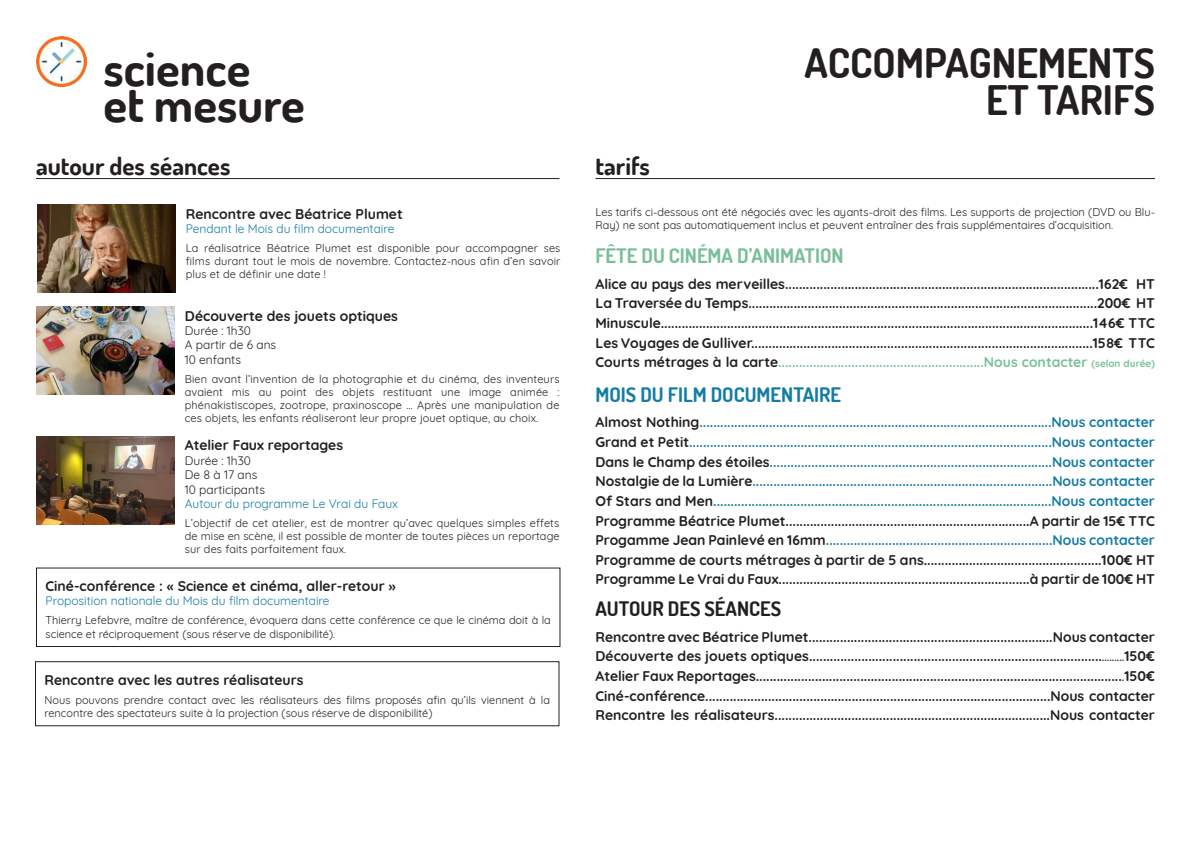
<style>
.page{position:relative;width:1191px;height:842px;background:#fff}
.page>*{position:absolute;margin:0;border:0;box-sizing:border-box;transform-origin:0 0}
.t1{font:700 49px/36px "Dosis";color:#231f20}
.t2{font:700 40.7px/36.9px "Dosis";color:#231f20;text-align:right}
.t3{font:700 25px "Dosis";color:#231f20}
.t4{font:700 20px "Dosis";color:#7abf99}
.t5{font:700 20px "Dosis";color:#157ca4}
.t6{font:700 20px "Dosis";color:#231f20}
.t7{font:700 14px/19.6px "Quicksand";color:#231f20;text-align:justify}
.t8{font:700 14px/19.6px "Quicksand";color:#157ca4;text-align:justify}
.t9{font:12px "Quicksand";color:#157ca4}
.t10{font:12px/14.4px "Quicksand";color:#231f20}
.t11{font:11px/13.2px "Quicksand";color:#231f20}
.s1{color:#7abf99}
.s2{font-size:10px;color:#7abf99}
.s3{color:#231f20}
.s4{font-size:10px}
</style>
<div class="page">
<img style="left:36px;top:36px;width:50px;height:50px">
<hr style="left:36px;top:178px;width:523px;height:1px;background:#231f20">
<hr style="left:595px;top:178px;width:560px;height:1px;background:#231f20">
<img style="left:36px;top:307px;width:138px;height:87px">
<div style="left:35px;top:661px;width:524px;height:65px;border:1px solid #231f20"></div>
<img style="left:36px;top:436px;width:138px;height:88px">
<div style="left:36px;top:567px;width:524px;height:80px;border:1px solid #231f20"></div>
<img style="left:37px;top:205px;width:138px;height:87px">
<h1 class="t1" style="left:103px;top:49px;width:203px">science<br>et mesure</h1>
<h2 class="t2" style="left:804px;top:44px;width:352px">ACCOMPAGNEMENTS<br>ET TARIFS</h2>
<h3 class="t3" style="left:36px;top:150px;width:196px">autour des séances</h3>
<h3 class="t3" style="left:595px;top:150px;width:56px">tarifs</h3>
<p class="t7" style="left:186px;top:203px;width:218px">Rencontre avec Béatrice Plumet</p>
<p class="t9" style="left:186px;top:219px;width:210px">Pendant le Mois du film documentaire</p>
<p class="t11" style="left:186px;top:240px;width:376px;text-align:justify">La réalisatrice Béatrice Plumet est disponible pour accompagner ses films durant tout le mois de novembre. Contactez-nous afin d’en savoir plus et de définir une date !</p>
<p class="t7" style="left:185px;top:305px;width:215px">Découverte des jouets optiques</p>
<p class="t10" style="left:185px;top:322px;width:93px">Durée : 1h30<br>A partir de 6 ans<br>10 enfants</p>
<p class="t11" style="left:185px;top:371px;width:376px;text-align:justify">Bien avant l’invention de la photographie et du cinéma, des inventeurs avaient mis au point des objets restituant une image animée : phénakistiscopes, zootrope, praxinoscope … Après une manipulation de ces objets, les enfants réaliseront leur propre jouet optique, au choix.</p>
<p class="t7" style="left:185px;top:434px;width:160px">Atelier Faux reportages</p>
<p class="t10" style="left:185px;top:452px;width:82px">Durée : 1h30<br>De 8 à 17 ans<br>10 participants</p>
<p class="t9" style="left:185px;top:494px;width:215px">Autour du programme Le Vrai du Faux</p>
<p class="t11" style="left:185px;top:515px;width:376px;text-align:justify">L’objectif de cet atelier, est de montrer qu’avec quelques simples effets de mise en scène, il est possible de monter de toutes pièces un reportage sur des faits parfaitement faux.</p>
<p class="t7" style="left:46px;top:575px;width:352px">Ciné-conférence : « Science et cinéma, aller-retour »</p>
<p class="t9" style="left:46px;top:592px;width:286px">Proposition nationale du Mois du film documentaire</p>
<p class="t11" style="left:46px;top:613px;width:507px">Thierry Lefebvre, maître de conférence, évoquera dans cette conférence ce que le cinéma doit à la science et réciproquement (sous réserve de disponibilité).</p>
<p class="t7" style="left:45px;top:669px;width:260px">Rencontre avec les autres réalisateurs</p>
<p class="t11" style="left:45px;top:692px;width:507px">Nous pouvons prendre contact avec les réalisateurs des films proposés afin qu’ils viennent à la rencontre des spectateurs suite à la projection (sous réserve de disponibilité)</p>
<p class="t11" style="left:595px;top:204px;width:561px">Les tarifs ci-dessous ont été négociés avec les ayants-droit des films. Les supports de projection (DVD ou Blu-<br>Ray) ne sont pas automatiquement inclus et peuvent entraîner des frais supplémentaires d’acquisition.</p>
<h3 class="t4" style="left:595px;top:243px;width:250px">FÊTE DU CINÉMA D’ANIMATION</h3>
<p class="t7" style="left:595px;top:273px;width:561px">Alice au pays des merveilles..........................................................................................162€ HT La Traversée du Temps....................................................................................................200€ HT Minuscule............................................................................................................................146€ TTC Les Voyages de Gulliver..................................................................................................158€ TTC Courts métrages à la carte<span class="s1">...........................................................Nous contacter</span> <span class="s2">(selon durée)</span></p>
<h3 class="t5" style="left:595px;top:382px;width:247px">MOIS DU FILM DOCUMENTAIRE</h3>
<p class="t8" style="left:595px;top:411px;width:561px"><span class="s3">Almost Nothing</span>.....................................................................................................Nous contacter <span class="s3">Grand et Petit</span>........................................................................................................Nous contacter <span class="s3">Dans le Champ des étoiles</span>.................................................................................Nous contacter <span class="s3">Nostalgie de la Lumière</span>......................................................................................Nous contacter <span class="s3">Of Stars and Men</span>.................................................................................................Nous contacter <span class="s3">Programme Béatrice Plumet......................................................................A partir de 15€ TTC Progamme Jean Painlevé en 16mm</span>.................................................................Nous contacter <span class="s3">Programme de courts métrages à partir de 5 ans...................................................100€ HT Programme Le Vrai du Faux........................................................................à partir de 100€ HT</span></p>
<h3 class="t6" style="left:595px;top:596px;width:187px">AUTOUR DES SÉANCES</h3>
<p class="t7" style="left:595px;top:626px;width:561px">Rencontre avec Béatrice Plumet......................................................................Nous contacter Découverte des jouets optiques....................................................................................<span class="s4">.........</span>150€ Atelier Faux Reportages.........................................................................................................<span class="s4">.</span>150€ Ciné-conférence...................................................................................................Nous contacter Rencontre les réalisateurs...............................................................................Nous contacter</p>
</div>
